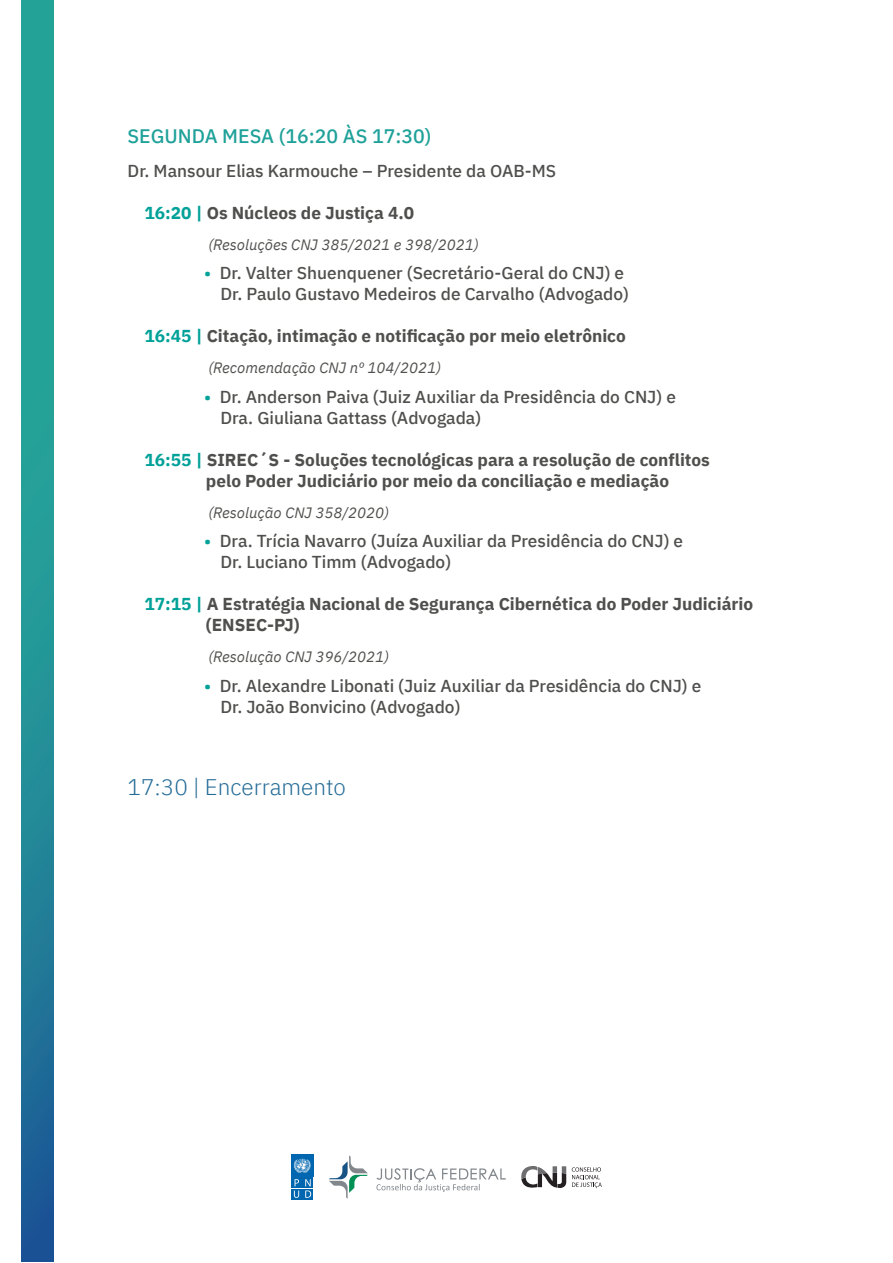
<style>
.page{position:relative;width:893px;height:1263px;background:#fff}
.page>*{position:absolute;margin:0;border:0;box-sizing:border-box;transform-origin:0 0}
.t1{font:300 22.5px "IBM Plex Sans";color:#236b97}
.t2{font:500 19.5px "IBM Plex Sans";color:#1fa199}
.t3{font:500 17.25px/21px "IBM Plex Sans";color:#4f4f4d}
.t4{font:700 17.25px/21px "IBM Plex Sans";color:#4f4f4d}
.t5{font:italic 15px "IBM Plex Sans";color:#50504e}
.s1{color:#00a198}
</style>
<div class="page">
<svg style="left:21px;top:0;width:33px;height:1262px;background:#218c97"></svg>
<svg style="left:572px;top:1167px;width:30px;height:21px"></svg>
<svg style="left:521px;top:1166px;width:45px;height:22px"></svg>
<div style="left:291px;top:1177px;width:11px;height:11px;background:#0066b0"></div>
<div style="left:303px;top:1177px;width:10px;height:11px;background:#0066b0"></div>
<svg style="left:291px;top:1189px;width:11px;height:10px"></svg>
<svg style="left:294px;top:1179px;width:5px;height:19px"></svg>
<div style="left:303px;top:1189px;width:10px;height:10px;background:#0066b0"></div>
<svg style="left:305px;top:1179px;width:6px;height:19px"></svg>
<div style="left:291px;top:1154px;width:22px;height:23px;background:#0066b0"></div>
<svg style="left:294px;top:1159px;width:17px;height:14px"></svg>
<svg style="left:329px;top:1155px;width:39px;height:44px"></svg>
<svg style="left:376px;top:1168px;width:130px;height:24px"></svg>
<p class="t2" style="left:128px;top:121px;width:305px">SEGUNDA MESA (16:20 ÀS 17:30)</p>
<p class="t3" style="left:128px;top:158px;width:430px">Dr. Mansour Elias Karmouche – Presidente da OAB-MS</p>
<p class="t4" style="left:145px;top:201px;width:271px"><span class="s1">16:20 |</span> Os Núcleos de Justiça 4.0</p>
<p class="t5" style="left:208px;top:233px;width:272px">(Resoluções CNJ 385/2021 e 398/2021)</p>
<p class="t3" style="left:204px;top:261px;width:426px;text-align:right"><span class="s1">•</span> Dr. Valter Shuenquener (Secretário-Geral do CNJ) e<br>Dr. Paulo Gustavo Medeiros de Carvalho (Advogado)</p>
<p class="t4" style="left:145px;top:324px;width:483px"><span class="s1">16:45 |</span> Citação, intimação e notificação por meio eletrônico</p>
<p class="t5" style="left:208px;top:356px;width:234px">(Recomendação CNJ nº 104/2021)</p>
<p class="t3" style="left:220px;top:385px;width:457px;text-indent:-16px"><span class="s1">•</span> Dr. Anderson Paiva (Juiz Auxiliar da Presidência do CNJ) e<br>Dra. Giuliana Gattass (Advogada)</p>
<p class="t4" style="left:206px;top:448px;width:505px;text-indent:-61px"><span class="s1">16:55 |</span> SIREC´S - Soluções tecnológicas para a resolução de conflitos pelo Poder Judiciário por meio da conciliação e mediação</p>
<p class="t5" style="left:208px;top:501px;width:182px">(Resolução CNJ 358/2020)</p>
<p class="t3" style="left:220px;top:529px;width:464px;text-indent:-16px"><span class="s1">•</span> Dra. Trícia Navarro (Juíza Auxiliar da Presidência do CNJ) e<br>Dr. Luciano Timm (Advogado)</p>
<p class="t4" style="left:206px;top:592px;width:549px;text-indent:-61px"><span class="s1">17:15 |</span> A Estratégia Nacional de Segurança Cibernética do Poder Judiciário (ENSEC-PJ)</p>
<p class="t5" style="left:208px;top:645px;width:182px">(Resolução CNJ 396/2021)</p>
<p class="t3" style="left:220px;top:674px;width:482px;text-indent:-16px"><span class="s1">•</span> Dr. Alexandre Libonati (Juiz Auxiliar da Presidência do CNJ) e<br>Dr. João Bonvicino (Advogado)</p>
<h1 class="t1" style="left:128px;top:770px;width:220px">17:30 | Encerramento</h1>
</div>
